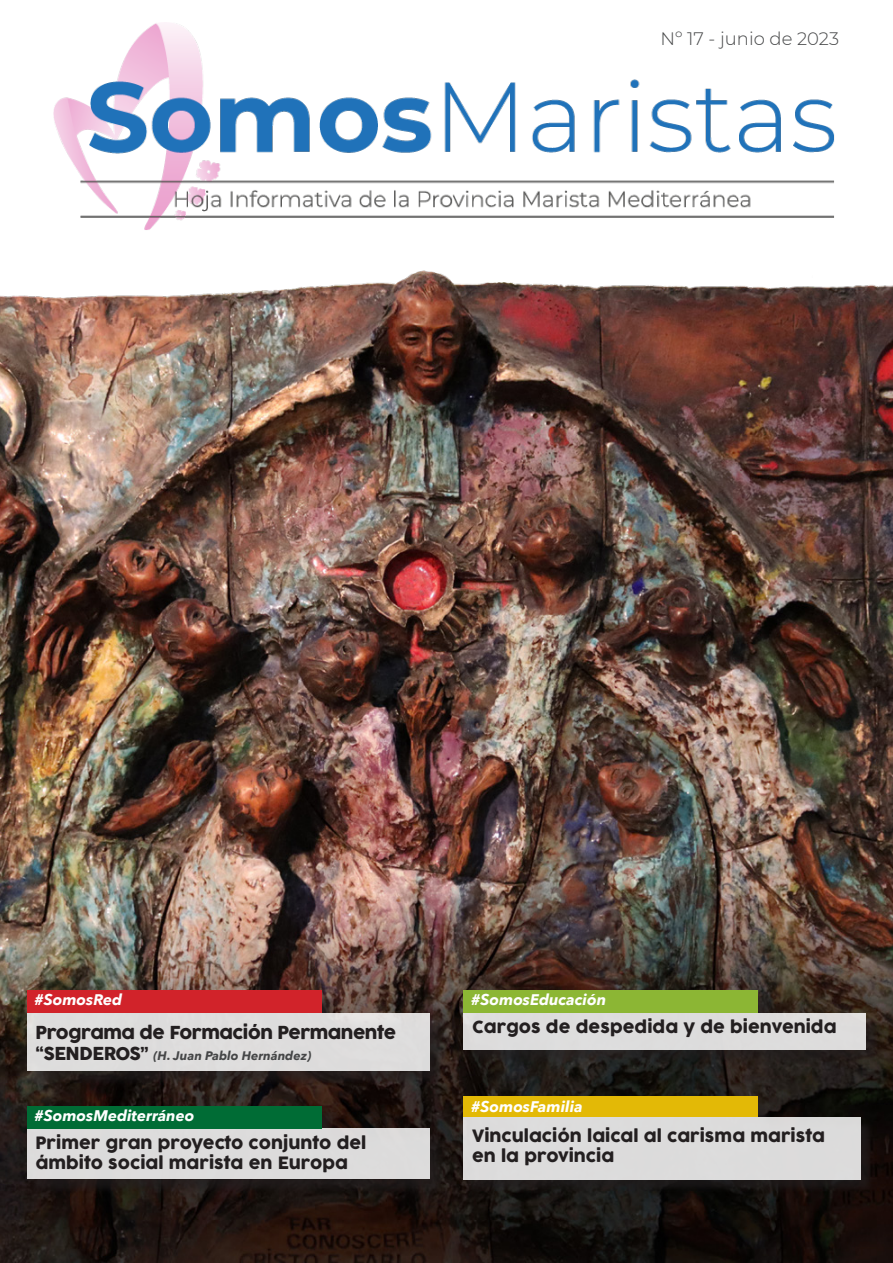
<style>
.page{position:relative;width:893px;height:1263px;background:#fff}
.page>*{position:absolute;margin:0;border:0;box-sizing:border-box;transform-origin:0 0}
.t1{font:300 18px "Montserrat";color:#454647}
.t2{font:17.55px "Cocogoose";letter-spacing:-.03em;color:#231f20}
.t3{font:16.65px/20px "Cocogoose";color:#231f20}
.t4{font:italic 700 15.3px "Avenir Next";color:#fff}
.t5{font:italic 700 12.45px "Avenir Next";color:#454647}
.s1{font-family:"Cocogoose";font-weight:400;font-style:normal;font-size:17.55px;color:#231f20}
</style>
<div class="page">
<img style="left:0;top:270px;width:893px;height:993px">
<img style="left:53px;top:22px;width:781px;height:208px">
<div style="left:466px;top:1099px;width:409px;height:94px;background:#231f20;opacity:.75"></div>
<div style="left:464px;top:1117px;width:397px;height:62px;background:#dcdbdb"></div>
<div style="left:464px;top:1097px;width:294px;height:20px;background:#e3b906"></div>
<div style="left:29px;top:991px;width:416px;height:95px;background:#231f20;opacity:.75"></div>
<div style="left:27px;top:1013px;width:402px;height:57px;background:#dedddc"></div>
<div style="left:27px;top:990px;width:294px;height:23px;background:#d1232a"></div>
<div style="left:29px;top:1107px;width:416px;height:88px;background:#231f20;opacity:.75"></div>
<div style="left:27px;top:1129px;width:402px;height:50px;background:#dcdbdb"></div>
<div style="left:27px;top:1106px;width:294px;height:23px;background:#006c35"></div>
<div style="left:465px;top:991px;width:417px;height:74px;background:#231f20;opacity:.75"></div>
<div style="left:464px;top:1013px;width:402px;height:36px;background:#dddddc"></div>
<div style="left:464px;top:990px;width:294px;height:23px;background:#8cb634"></div>
<p class="t1" style="left:660px;top:26px;width:180px">Nº 17 - junio de 2023</p>
<p class="t4" style="left:35px;top:986px;width:89px">#SomosRed</p>
<p class="t2" style="left:35px;top:1021px;width:362px">Programa de Formación Permanente</p>
<p class="t5" style="left:35px;top:1045px;width:277px"><span class="s1">“SENDEROS”</span> (H. Juan Pablo Hernández)</p>
<p class="t4" style="left:35px;top:1102px;width:161px">#SomosMediterráneo</p>
<p class="t3" style="left:35px;top:1134px;width:332px">Primer gran proyecto conjunto del ámbito social marista en Europa</p>
<p class="t4" style="left:471px;top:986px;width:136px">#SomosEducación</p>
<p class="t3" style="left:472px;top:1018px;width:366px">Cargos de despedida y de bienvenida</p>
<p class="t4" style="left:471px;top:1093px;width:113px">#SomosFamilia</p>
<p class="t3" style="left:472px;top:1126px;width:354px">Vinculación laical al carisma marista en la provincia</p>
</div>
